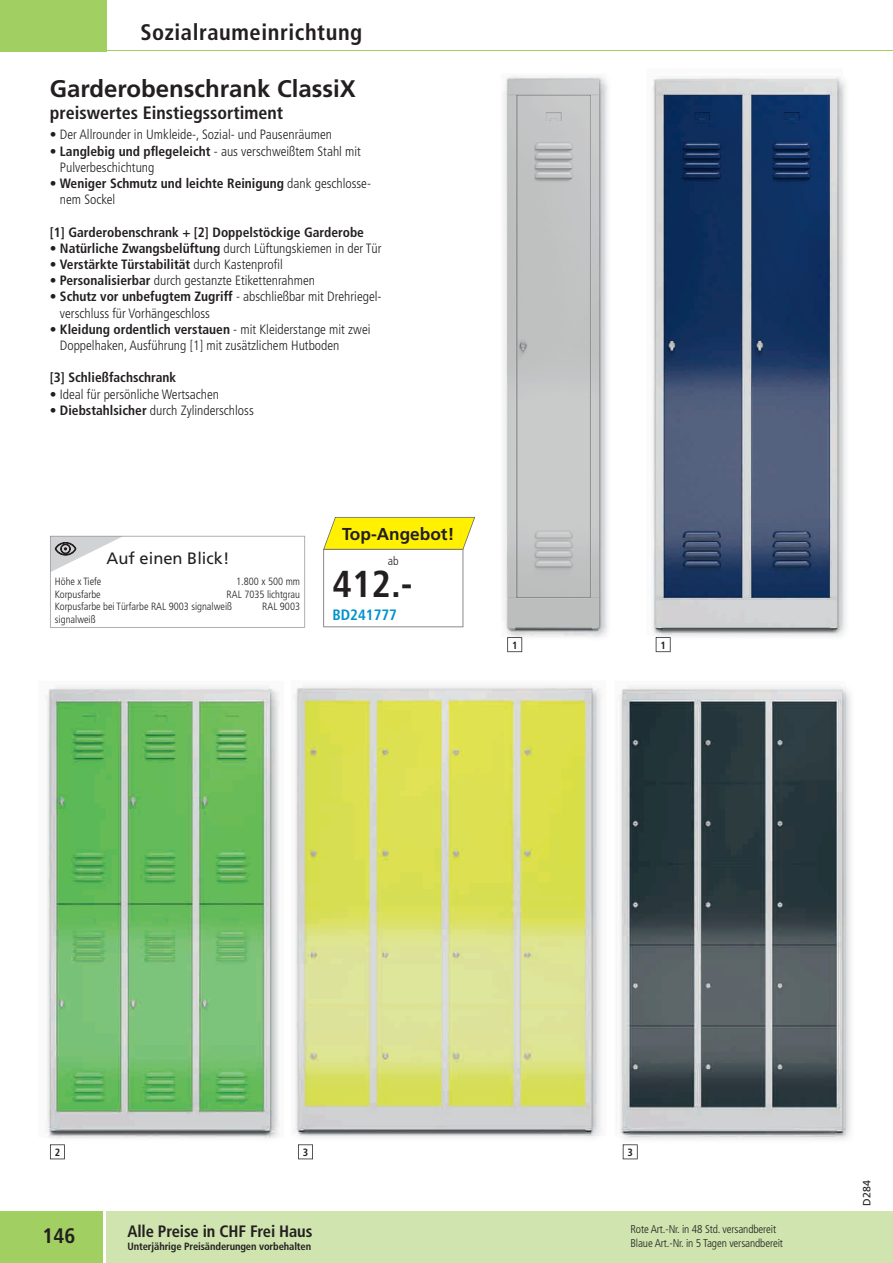
<style>
.page{position:relative;width:893px;height:1263px;background:#fff}
.page>*{position:absolute;margin:0;border:0;box-sizing:border-box;transform-origin:0 0}
.t1{font:700 condensed 37.5px "Frutiger LT";color:#231f20}
.t2{font:700 24px "Frutiger LT";color:#231f20}
.t3{font:700 condensed 22.5px "Frutiger LT";letter-spacing:.025em;color:#231f20}
.t4{font:700 condensed 21px "Frutiger LT";color:#231f20}
.t5{font:700 condensed 18px "Frutiger LT";color:#231f20}
.t6{font:700 17.25px "Frutiger LT";color:#231f20}
.t7{font:700 condensed 16.5px "Frutiger LT";letter-spacing:-.01em;color:#231f20}
.t8{font:16.5px "Frutiger LT";color:#231f20}
.t9{font:700 condensed 15px "Frutiger LT";color:#0092c8}
.t10{font:300 condensed 13.5px/16.2px "Frutiger LT";color:#231f20}
.t11{font:700 condensed 13.5px/16.2px "Frutiger LT";color:#231f20}
.t12{font:300 condensed 12px "Frutiger LT";color:#231f20}
.t13{font:300 condensed 11.25px/13.5px "Frutiger LT";letter-spacing:-.01em;color:#231f20}
.t14{font:300 condensed 10.5px/12.6px "Frutiger LT";color:#231f20}
.t15{font:700 condensed 10.5px "Frutiger LT";letter-spacing:-.01em;color:#231f20}
.t16{font:10.5px "Frutiger LT";color:#231f20}
.s1{font-weight:700}
.s2{font-weight:300}
</style>
<div class="page">
<img style="left:504px;top:76px;width:104px;height:565px">
<img style="left:508px;top:80px;width:91px;height:549px">
<img style="left:649px;top:73px;width:194px;height:562px">
<img style="left:655px;top:80px;width:182px;height:550px">
<img style="left:46px;top:686px;width:234px;height:452px">
<img style="left:51px;top:690px;width:219px;height:441px">
<img style="left:294px;top:685px;width:308px;height:453px">
<img style="left:298px;top:689px;width:294px;height:441px">
<img style="left:624px;top:688px;width:227px;height:452px">
<img style="left:619px;top:686px;width:226px;height:451px">
<img style="left:623px;top:690px;width:219px;height:441px">
<svg style="left:656px;top:637px;width:15px;height:15px"></svg>
<svg style="left:50px;top:1144px;width:15px;height:15px"></svg>
<svg style="left:298px;top:1144px;width:15px;height:15px"></svg>
<svg style="left:623px;top:1144px;width:15px;height:15px"></svg>
<svg style="left:507px;top:637px;width:15px;height:15px"></svg>
<svg style="left:50px;top:536px;width:255px;height:92px"></svg>
<svg style="left:323px;top:517px;width:152px;height:110px"></svg>
<div style="left:106px;top:1212px;width:787px;height:51px;background:#cfe4ae"></div>
<div style="left:0;top:1212px;width:102px;height:51px;background:#a2cf62"></div>
<div style="left:0;top:0;width:106px;height:51px;background:#a2cf62"></div>
<hr style="left:106px;top:50px;width:787px;height:1px;background:#a2cf62">
<h3 class="t3" style="left:140px;top:19px;width:223px">Sozialraumeinrichtung</h3>
<h2 class="t2" style="left:50px;top:74px;width:307px">Garderobenschrank ClassiX</h2>
<h3 class="t5" style="left:50px;top:102px;width:235px">preiswertes Einstiegssortiment</h3>
<p class="t10" style="left:50px;top:127px;width:284px">• Der Allrounder in Umkleide-, Sozial- und Pausenräumen</p>
<p class="t10" style="left:60px;top:143px;width:303px;text-indent:-10px">• <span class="s1">Langlebig und pflegeleicht</span> - aus verschweißtem Stahl mit<br>Pulverbeschichtung</p>
<p class="t11" style="left:60px;top:175px;width:313px;text-indent:-10px"><span class="s2">•</span> Weniger Schmutz und leichte Reinigung <span class="s2">dank geschlosse&shy;nem Sockel</span></p>
<p class="t11" style="left:50px;top:224px;width:316px">[1] Garderobenschrank + [2] Doppelstöckige Garderobe</p>
<p class="t10" style="left:50px;top:240px;width:333px">• <span class="s1">Natürliche Zwangsbelüftung</span> durch Lüftungskiemen in der Tür</p>
<p class="t11" style="left:50px;top:256px;width:234px"><span class="s2">•</span> Verstärkte Türstabilität <span class="s2">durch Kastenprofil</span></p>
<p class="t10" style="left:50px;top:273px;width:267px">• <span class="s1">Personalisierbar</span> durch gestanzte Etikettenrahmen</p>
<p class="t10" style="left:60px;top:289px;width:323px;text-indent:-10px">• <span class="s1">Schutz vor unbefugtem Zugriff</span> - abschließbar mit Drehriegel&shy;verschluss für Vorhängeschloss</p>
<p class="t10" style="left:60px;top:321px;width:312px;text-indent:-10px">• <span class="s1">Kleidung ordentlich verstauen</span> - mit Kleiderstange mit zwei<br>Doppelhaken, Ausführung [1] mit zusätzlichem Hutboden</p>
<p class="t11" style="left:50px;top:370px;width:128px">[3] Schließfachschrank</p>
<p class="t10" style="left:50px;top:386px;width:171px">• Ideal für persönliche Wertsachen</p>
<p class="t10" style="left:50px;top:402px;width:205px">• <span class="s1">Diebstahlsicher</span> durch Zylinderschloss</p>
<p class="t8" style="left:107px;top:548px;width:124px">Auf einen Blick!</p>
<p class="t14" style="left:55px;top:575px;width:48px">Höhe x Tiefe</p>
<p class="t14" style="left:236px;top:575px;width:65px">1.800 x 500 mm</p>
<p class="t14" style="left:55px;top:588px;width:47px">Korpusfarbe</p>
<p class="t14" style="left:55px;top:588px;width:247px;text-indent:172px">RAL 7035 lichtgrau<br>Korpusfarbe bei Türfarbe RAL 9003 signalweiß</p>
<p class="t14" style="left:262px;top:600px;width:39px">RAL 9003</p>
<p class="t14" style="left:55px;top:613px;width:42px">signalweiß</p>
<p class="t6" style="left:342px;top:524px;width:114px">Top-Angebot!</p>
<h1 class="t1" style="left:332px;top:562px;width:82px">412.-</h1>
<p class="t9" style="left:332px;top:606px;width:66px">BD241777</p>
<p class="t12" style="left:388px;top:554px;width:12px">ab</p>
<p class="t15" style="left:512px;top:639px;width:7px">1</p>
<p class="t15" style="left:660px;top:639px;width:7px">1</p>
<p class="t15" style="left:55px;top:1146px;width:7px">2</p>
<p class="t15" style="left:303px;top:1146px;width:7px">3</p>
<p class="t15" style="left:627px;top:1146px;width:7px">3</p>
<h3 class="t4" style="left:43px;top:1223px;width:34px">146</h3>
<p class="t7" style="left:128px;top:1221px;width:186px">Alle Preise in CHF Frei Haus</p>
<p class="t15" style="left:128px;top:1240px;width:185px">Unterjährige Preisänderungen vorbehalten</p>
<p class="t13" style="left:630px;top:1223px;width:154px">Rote Art.-Nr. in 48 Std. versandbereit<br>Blaue Art.-Nr. in 5 Tagen versandbereit</p>
<p class="t16" style="left:860px;top:1205px;width:27px;rotate:-90deg">D284</p>
</div>
